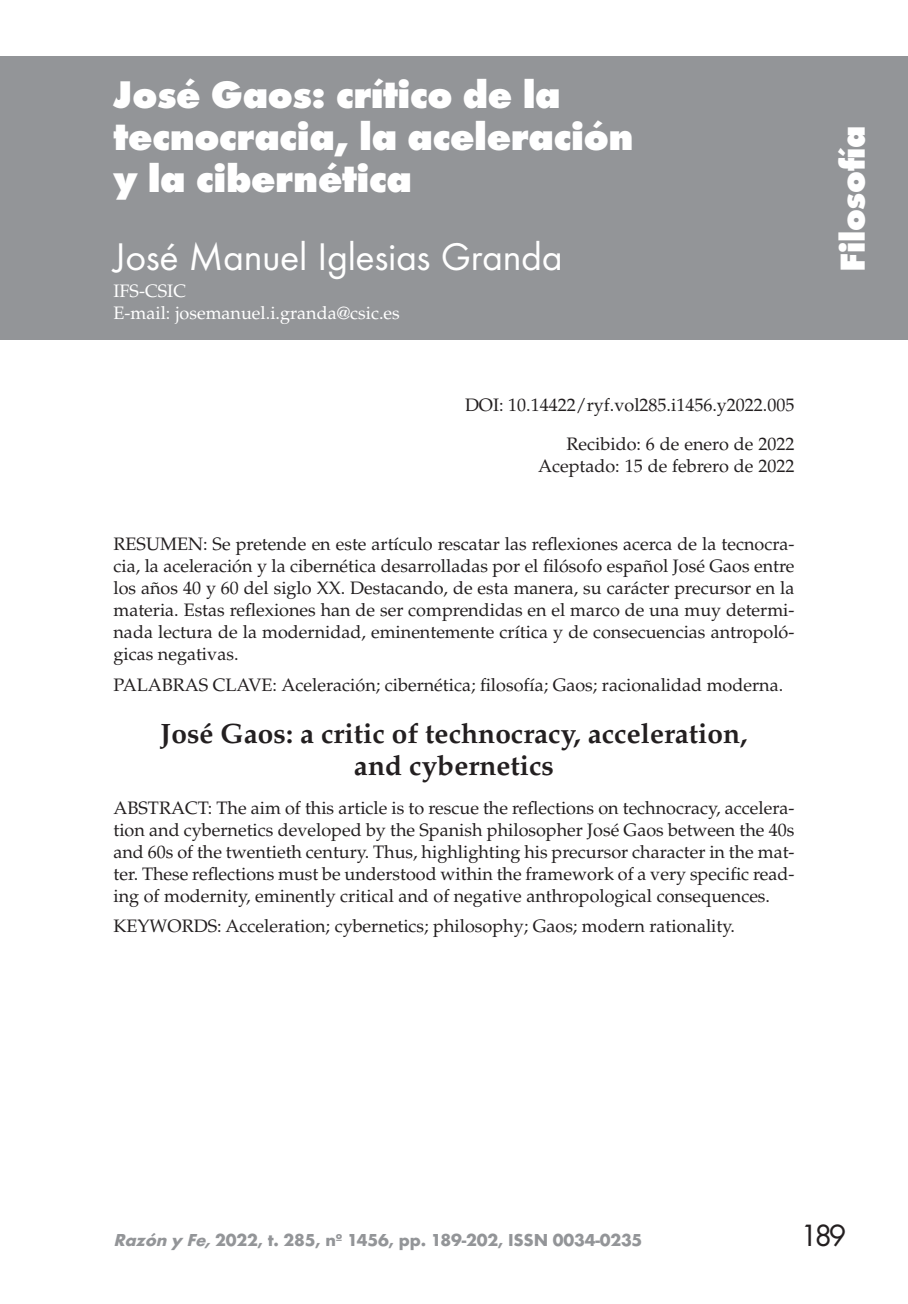
<style>
.page{position:relative;width:908px;height:1304px;background:#fff}
.page>*{position:absolute;margin:0;border:0;box-sizing:border-box;transform-origin:0 0}
.t1{font:800 40px/42px "Futura T";letter-spacing:-.01em;color:#fff}
.t2{font:40px "Futura T";letter-spacing:-.01em;color:#fff}
.t3{font:800 36px "Futura T";letter-spacing:-.01em;color:#fff}
.t4{font:32px "Futura T";color:#231f20}
.t5{font:700 28px/32px "Palatino";color:#231f20;text-align:center}
.t6{font:18px/22px "Palatino";color:#231f20;text-align:justify}
.t7{font:700 18px "Futura T";letter-spacing:-.01em;color:#939598}
.t8{font:18px/22px "Palatino";color:#fff}
.s1{font-style:italic}
</style>
<div class="page">
<div style="left:0;top:57px;width:907px;height:283px;background:#939598"></div>
<h1 class="t1" style="left:113px;top:73px;width:521px">José Gaos: crítico de la tecnocracia, la aceleración y la cibernética</h1>
<h1 class="t2" style="left:113px;top:233px;width:450px">José Manuel Iglesias Granda</h1>
<p class="t8" style="left:113px;top:280px;width:288px">IFS-CSIC<br>E-mail: josemanuel.i.granda@csic.es</p>
<p class="t6" style="left:465px;top:385px;width:331px;line-height:39px;text-align:right">DOI: 10.14422/ryf.vol285.i1456.y2022.005<br>Recibido: 6 de enero de 2022</p>
<p class="t6" style="left:537px;top:455px;width:258px">Aceptado: 15 de febrero de 2022</p>
<p class="t6" style="left:113px;top:534px;width:682px">RESUMEN: Se pretende en este artículo rescatar las reflexiones acerca de la tecnocra&shy;cia, la aceleración y la cibernética desarrolladas por el filósofo español José Gaos entre los años 40 y 60 del siglo XX. Destacando, de esta manera, su carácter precursor en la materia. Estas reflexiones han de ser comprendidas en el marco de una muy determi&shy;nada lectura de la modernidad, eminentemente crítica y de consecuencias antropoló&shy;gicas negativas.</p>
<p class="t6" style="left:113px;top:674px;width:671px">PALABRAS CLAVE: Aceleración; cibernética; filosofía; Gaos; racionalidad moderna.</p>
<h3 class="t5" style="left:160px;top:718px;width:588px">José Gaos: a critic of technocracy, acceleration, and cybernetics</h3>
<p class="t6" style="left:113px;top:797px;width:682px">ABSTRACT: The aim of this article is to rescue the reflections on technocracy, accelera&shy;tion and cybernetics developed by the Spanish philosopher José Gaos between the 40s and 60s of the twentieth century. Thus, highlighting his precursor character in the mat&shy;ter. These reflections must be understood within the framework of a very specific read&shy;ing of modernity, eminently critical and of negative anthropological consequences.</p>
<p class="t6" style="left:113px;top:915px;width:622px">KEYWORDS: Acceleration; cybernetics; philosophy; Gaos; modern rationality.</p>
<h2 class="t3" style="left:830px;top:272px;width:148px;rotate:-90deg">Filosofía</h2>
<p class="t7" style="left:113px;top:1230px;width:530px"><span class="s1">Razón y Fe,</span>2022, t. 285, nº 1456, pp. 189-202, ISSN 0034-0235</p>
<h3 class="t4" style="left:799px;top:1217px;width:48px">189</h3>
</div>
